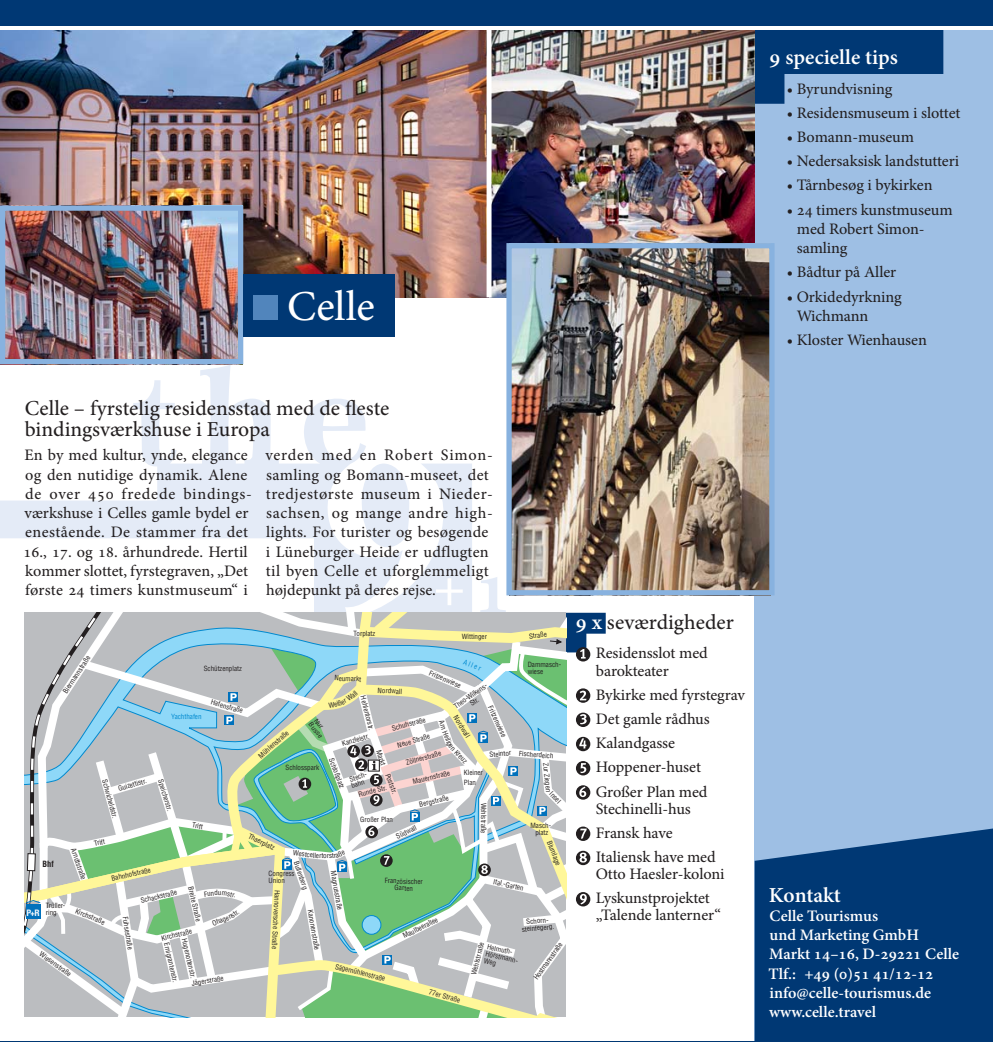
<style>
.page{position:relative;width:993px;height:1042px;background:#fff}
.page>*{position:absolute;margin:0;border:0;box-sizing:border-box;transform-origin:0 0}
.t1{font:42px "Adobe Hebrew";color:#fff}
.t2{font:21px/21px "Adobe Hebrew";color:#231f20}
.t3{font:700 21px "Adobe Hebrew";color:#fff}
.t4{font:15.75px/19.2px "Adobe Hebrew";color:#231f20}
.t5{font:15.75px/19.2px "Adobe Hebrew";letter-spacing:.02em;color:#231f20}
.t6{font:700 15.75px/19.2px "Adobe Hebrew";color:#fff}
.t7{font:700 condensed 8.58px "Helvetica";color:#fff}
.t8{font:700 condensed 8.4px "Helvetica";color:#231f20}
.t9{font:condensed 7px/7px "Helvetica";color:#231f20}
.t10{font:condensed 7px "Helvetica";color:#0089cf}
.t11{font:condensed 6.48px/6.5px "Helvetica";color:#231f20;scale:1.17 1}
.s1{font-weight:700;color:#fff}
</style>
<div class="page">
<svg style="left:0;top:367px;width:366px;height:246px"></svg>
<div style="left:754px;top:29px;width:238px;height:1013px;background:#9ebfe4"></div>
<svg style="left:754px;top:29px;width:189px;height:75px"></svg>
<div style="left:0;top:0;width:992px;height:26px;background:#003874"></div>
<img style="left:0;top:30px;width:486px;height:156px">
<svg style="left:754px;top:828px;width:238px;height:214px;background:#0d437d"></svg>
<img style="left:491px;top:30px;width:263px;height:156px">
<img style="left:0;top:186px;width:775px;height:181px">
<img style="left:512px;top:249px;width:256px;height:340px">
<div style="left:506px;top:243px;width:268px;height:352px;border:5px solid #88b2df"></div>
<div style="left:243px;top:275px;width:151px;height:62px;background:#003874"></div>
<div style="left:253px;top:295px;width:24px;height:25px;background:#5185bc"></div>
<svg style="left:25px;top:463px;width:580px;height:554px"></svg>
<h1 class="t1" style="left:287px;top:289px;width:89px">Celle</h1>
<h2 class="t2" style="left:25px;top:399px;width:366px">Celle – fyrstelig residensstad med de fleste bindingsværkshuse i Europa</h2>
<p class="t5" style="left:265px;top:446px;width:229px">verden med en Robert Simon&shy;samling og Bomann-museet, det tredjestørste museum i Nieder&shy;sachsen, og mange andre high&shy;lights. For turister og besøgende i Lüneburger Heide er udflugten til byen Celle et uforglemmeligt højdepunkt på deres rejse.</p>
<p class="t4" style="left:23px;top:447px;width:230px">En by med kultur, ynde, elegance og den nutidige dynamik. Alene de over 450 fredede bindings&shy;værkshuse i Celles gamle bydel er enestående. De stammer fra det<br>16., 17. og 18. århundrede. Hertil kommer slottet, fyrstegraven, „Det første 24 timers kunstmuseum“ i</p>
<p class="t9" style="left:353px;top:630px;width:23px">Torplatz</p>
<p class="t9" style="left:461px;top:633px;width:27px;rotate:1deg">Wittinger</p>
<p class="t9" style="left:528px;top:633px;width:19px;rotate:-7deg">Straße</p>
<p class="t9" style="left:62px;top:691px;width:45px;rotate:-57deg">Biermannstraße</p>
<p class="t10" style="left:464px;top:659px;width:20px;rotate:23deg">Aller</p>
<p class="t9" style="left:527px;top:662px;width:35px">Dammasch&shy;wiese</p>
<p class="t9" style="left:204px;top:665px;width:40px">Schützenplatz</p>
<p class="t9" style="left:430px;top:670px;width:35px;rotate:23deg">Fritzenwiese</p>
<p class="t9" style="left:334px;top:675px;width:28px;rotate:3deg">Neumarkt</p>
<p class="t9" style="left:378px;top:687px;width:26px;rotate:3deg">Nordwall</p>
<p class="t9" style="left:453px;top:705px;width:40px;text-align:center;rotate:-35deg">Theo-Wilkens-<br>Str.</p>
<p class="t9" style="left:366px;top:695px;width:37px;rotate:76deg">Hehlentorstr.</p>
<p class="t9" style="left:212px;top:699px;width:35px;rotate:16deg">Hafenstraße</p>
<p class="t9" style="left:492px;top:705px;width:35px;rotate:65deg">Fritzenwiese</p>
<p class="t10" style="left:171px;top:713px;width:32px;rotate:1deg">Yachthafen</p>
<p class="t9" style="left:458px;top:714px;width:26px;rotate:58deg">Nordwall</p>
<p class="t9" style="left:391px;top:726px;width:36px;rotate:-16deg">Schuhstraße</p>
<p class="t11" style="left:317px;top:717px;width:17px;rotate:51deg">Nur<br>Busse</p>
<p class="t9" style="left:257px;top:754px;width:39px;rotate:-41deg">Mühlenstraße</p>
<p class="t9" style="left:396px;top:742px;width:35px;rotate:-16deg">Neue Straße</p>
<p class="t9" style="left:341px;top:741px;width:30px;rotate:-17deg">Kanzleistr.</p>
<p class="t9" style="left:334px;top:757px;width:33px;rotate:69deg">Schloßplatz</p>
<p class="t9" style="left:360px;top:817px;width:34px">Großer Plan</p>
<p class="t9" style="left:381px;top:749px;width:17px;rotate:72deg">Markt</p>
<p class="t9" style="left:390px;top:772px;width:23px;rotate:69deg">Poststr.</p>
<p class="t9" style="left:519px;top:750px;width:36px;rotate:5deg">Fischerdeich</p>
<p class="t9" style="left:489px;top:752px;width:23px;rotate:-6deg">Steintor</p>
<p class="t9" style="left:405px;top:760px;width:38px;rotate:-16deg">Zöllnerstraße</p>
<p class="t9" style="left:548px;top:762px;width:31px;rotate:84deg">Zur Ziegen</p>
<p class="t9" style="left:552px;top:790px;width:15px;rotate:46deg">Insel</p>
<p class="t9" style="left:285px;top:764px;width:35px">Schlosspark</p>
<p class="t9" style="left:463px;top:767px;width:21px;line-height:10.3px">Kleiner<br>Plan</p>
<p class="t9" style="left:349px;top:777px;width:21px;line-height:6.3px;rotate:-17deg">Stech&shy;bahn</p>
<p class="t9" style="left:412px;top:779px;width:40px;rotate:-14deg">Mauernstraße</p>
<p class="t9" style="left:418px;top:801px;width:31px;rotate:-13deg">Bergstraße</p>
<p class="t9" style="left:107px;top:778px;width:42px;rotate:75deg">Schwicheldstr.</p>
<p class="t9" style="left:163px;top:778px;width:34px;rotate:73deg">Speicherstr.</p>
<p class="t9" style="left:117px;top:786px;width:31px;rotate:-16deg">Guizettistr.</p>
<p class="t9" style="left:357px;top:791px;width:31px;rotate:-14deg">Runde Str.</p>
<p class="t9" style="left:486px;top:802px;width:32px;rotate:90deg">Wehlstraße</p>
<p class="t9" style="left:193px;top:822px;width:12px;rotate:11deg">Trift</p>
<p class="t9" style="left:530px;top:822px;width:22px;text-align:center">Masch&shy;platz</p>
<p class="t9" style="left:395px;top:834px;width:23px;rotate:-25deg">Südwall</p>
<p class="t9" style="left:250px;top:833px;width:30px;rotate:26deg">Thaerplatz</p>
<p class="t9" style="left:94px;top:841px;width:12px;rotate:-13deg">Trift</p>
<p class="t9" style="left:551px;top:840px;width:27px;rotate:68deg">Blumlage</p>
<p class="t9" style="left:76px;top:847px;width:34px;rotate:71deg">Arndtstraße</p>
<p class="t9" style="left:310px;top:852px;width:11px;rotate:3deg">elle</p>
<p class="t9" style="left:327px;top:852px;width:4px">r</p>
<p class="t9" style="left:299px;top:860px;width:31px;rotate:71deg">Bullenberg</p>
<p class="t8" style="left:43px;top:861px;width:13px">Bhf</p>
<p class="t9" style="left:46px;top:902px;width:21px">Trüller&shy;ring</p>
<p class="t9" style="left:111px;top:876px;width:42px;rotate:-13deg">Bahnhofstraße</p>
<p class="t9" style="left:268px;top:870px;width:28px">Congress<br>Union</p>
<p class="t9" style="left:336px;top:870px;width:41px;rotate:80deg">Magnusstraße</p>
<p class="t9" style="left:384px;top:878px;width:40px;text-align:center">Französischer<br>Garten</p>
<p class="t9" style="left:494px;top:878px;width:32px;rotate:13deg">Ital.-Garten</p>
<p class="t9" style="left:193px;top:886px;width:37px;rotate:77deg">Breite Straße</p>
<p class="t9" style="left:140px;top:897px;width:38px;rotate:-13deg">Schackstraße</p>
<p class="t9" style="left:280px;top:890px;width:60px;rotate:93deg">Hannoversche Straße</p>
<p class="t9" style="left:77px;top:907px;width:33px;rotate:23deg">Kirchstraße</p>
<p class="t7" style="left:26px;top:909px;width:15px">P+R</p>
<p class="t9" style="left:313px;top:909px;width:43px;rotate:80deg">Kanonenstraße</p>
<p class="t9" style="left:128px;top:916px;width:35px;rotate:81deg">Fuhsestraße</p>
<p class="t9" style="left:211px;top:920px;width:16px;rotate:-21deg">Ohag</p>
<p class="t9" style="left:402px;top:933px;width:40px;rotate:-27deg">Maulbeerallee</p>
<p class="t9" style="left:521px;top:919px;width:34px;text-align:center;rotate:-5deg">Schorn&shy;steinfegerg.</p>
<p class="t9" style="left:161px;top:935px;width:33px;rotate:-14deg">Kirchstraße</p>
<p class="t9" style="left:191px;top:980px;width:34px;rotate:-9deg">Jägerstraße</p>
<p class="t9" style="left:187px;top:937px;width:42px;rotate:77deg">Hugenottenstr.</p>
<p class="t9" style="left:471px;top:973px;width:35px;rotate:-76deg">Wehlstrraße</p>
<p class="t9" style="left:533px;top:977px;width:45px;rotate:-54deg">Hostmannstraße</p>
<p class="t9" style="left:169px;top:942px;width:42px;rotate:77deg">Emigrantenstr.</p>
<p class="t9" style="left:487px;top:943px;width:36px;rotate:13deg">Helmuth-<br>Hörstmann-<br>Weg</p>
<p class="t9" style="left:42px;top:951px;width:38px;rotate:35deg">Wiesenstraße</p>
<p class="t9" style="left:336px;top:963px;width:53px;rotate:14deg">Sägemühlenstraße</p>
<p class="t9" style="left:429px;top:989px;width:34px;rotate:15deg">77er Straße</p>
<h2 class="t2" style="left:575px;top:613px;width:159px"><span class="s1">9 x</span> seværdigheder</h2>
<h3 class="t4" style="left:595px;top:646px;width:113px;line-height:17px">Residensslot med barokteater</h3>
<h3 class="t4" style="left:595px;top:683px;width:151px;line-height:24.2px">Bykirke med fyrstegrav<br>Det gamle rådhus<br>Kalandgasse<br>Hoppener-huset<br>Großer Plan med</h3>
<h3 class="t4" style="left:595px;top:797px;width:121px;line-height:24.2px">Stechinelli-hus<br>Fransk have<br>Italiensk have med</h3>
<h3 class="t4" style="left:595px;top:863px;width:130px;line-height:24.2px">Otto Haesler-koloni<br>Lyskunstprojektet</h3>
<h3 class="t4" style="left:595px;top:907px;width:127px">„Talende lanterner“</h3>
<h2 class="t3" style="left:769px;top:49px;width:130px">9 specielle tips</h2>
<h3 class="t4" style="left:786px;top:80px;width:107px">• Byrundvisning</h3>
<h3 class="t4" style="left:786px;top:104px;width:175px">• Residensmuseum i slottet</h3>
<h3 class="t4" style="left:786px;top:128px;width:129px">• Bomann-museum</h3>
<h3 class="t4" style="left:786px;top:153px;width:173px">• Nedersaksisk landstutteri</h3>
<h3 class="t4" style="left:786px;top:177px;width:147px">• Tårnbesøg i bykirken</h3>
<h3 class="t4" style="left:796px;top:201px;width:157px;text-indent:-10px">• 24 timers kunstmuseum med Robert Simon&shy;samling</h3>
<h3 class="t4" style="left:786px;top:264px;width:111px">• Bådtur på Aller</h3>
<h3 class="t4" style="left:796px;top:288px;width:106px;text-indent:-10px">• Orkidedyrkning<br>Wichmann</h3>
<h3 class="t4" style="left:786px;top:331px;width:141px">• Kloster Wienhausen</h3>
<h2 class="t3" style="left:768px;top:886px;width:74px">Kontakt</h2>
<h3 class="t6" style="left:768px;top:907px;width:192px">Celle Tourismus<br>und Marketing GmbH<br>Markt 14–16, D-29221 Celle<br>Tlf.: +49 (0)51 41/12-12 info@celle-tourismus.de www.celle.travel</h3>
</div>
